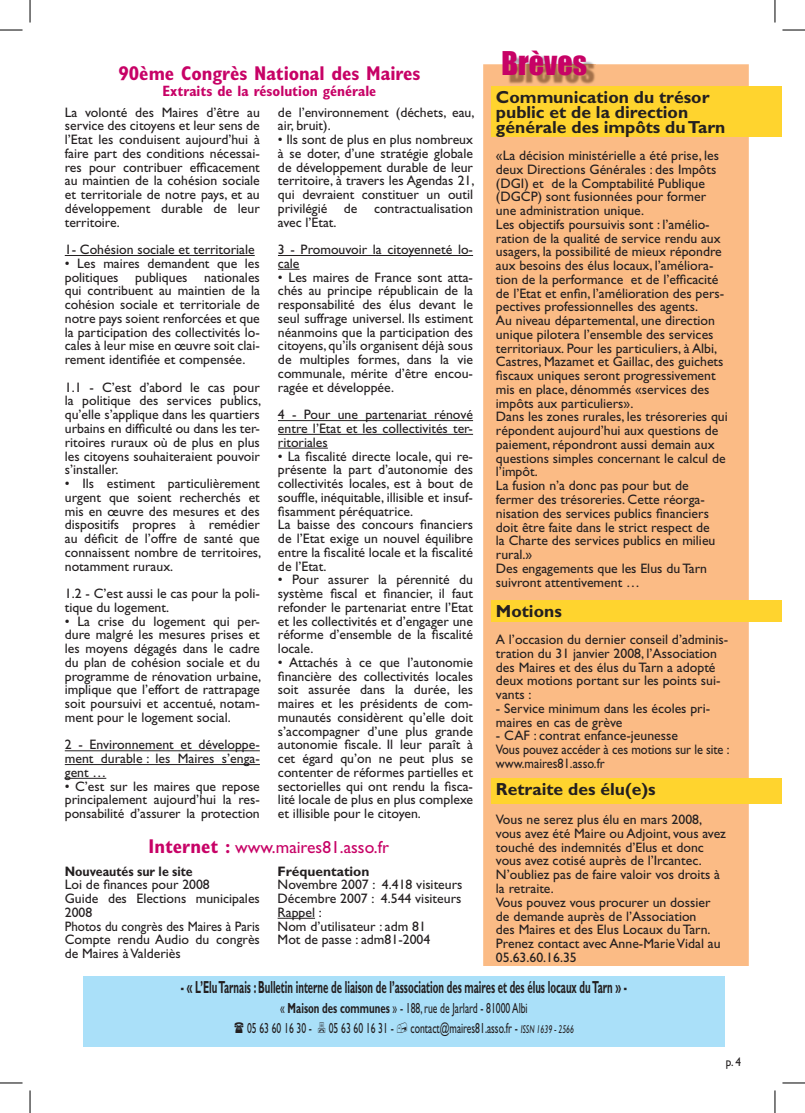
<style>
.page{position:relative;width:805px;height:1113px;background:#fff}
.page>*{position:absolute;margin:0;border:0;box-sizing:border-box;transform-origin:0 0}
.t1{font:30px "Impact";color:#c70266}
.t2{font:700 condensed 20px "Gill Sans";color:#c70266}
.t3{font:700 17.5px/15px "Gill Sans";color:#231f20}
.t4{font:700 17.5px "Gill Sans";color:#231f20;scale:.55 1}
.t5{font:17.5px "Gill Sans";color:#c70266}
.t6{font:700 condensed 15px "Gill Sans";color:#c70266}
.t7{font:14.62px/20px "Gill Sans";color:#231f20;scale:.66 1}
.t8{font:13.75px/13.8px "Gill Sans";color:#231f20;text-align:justify}
.t9{font:700 13.75px "Gill Sans";color:#231f20;scale:.9 1}
.t10{font:700 13.75px "Gill Sans";color:#231f20}
.t11{font:12.5px "Gill Sans";color:#231f20;scale:.9 1}
.s1{font-weight:700;font-stretch:condensed;font-size:20px}
.s2{font-weight:700}
.s3{font-style:italic;font-size:11.38px}
</style>
<div class="page">
<div style="left:483px;top:64px;width:265px;height:901px;background:#fbbb85"></div>
<div style="left:491px;top:778px;width:290px;height:26px;background:#ffd42e"></div>
<div style="left:491px;top:86px;width:290px;height:50px;background:#ffd42e"></div>
<div style="left:83px;top:976px;width:641px;height:70px;background:#aae0f9"></div>
<img style="left:507px;top:56px;width:88px;height:29px">
<hr style="left:277px;top:917px;width:38px;height:1px;background:#231f20">
<hr style="left:65px;top:255px;width:189px;height:1px;background:#231f20">
<hr style="left:65px;top:750px;width:195px;height:1px;background:#231f20">
<hr style="left:65px;top:764px;width:195px;height:1px;background:#231f20">
<hr style="left:65px;top:778px;width:41px;height:1px;background:#231f20">
<hr style="left:278px;top:255px;width:195px;height:1px;background:#231f20">
<svg style="left:278px;top:269px;width:21px;height:1px"></svg>
<hr style="left:278px;top:420px;width:195px;height:1px;background:#231f20">
<hr style="left:278px;top:434px;width:195px;height:1px;background:#231f20">
<hr style="left:278px;top:448px;width:50px;height:1px;background:#231f20">
<div style="left:491px;top:600px;width:290px;height:21px;background:#ffd42e"></div>
<svg style="left:30px;top:0;width:1px;height:22px"></svg>
<svg style="left:0;top:30px;width:22px;height:1px"></svg>
<svg style="left:774px;top:0;width:1px;height:22px"></svg>
<svg style="left:782px;top:30px;width:22px;height:1px"></svg>
<svg style="left:30px;top:1090px;width:1px;height:22px"></svg>
<svg style="left:0;top:1082px;width:22px;height:1px"></svg>
<svg style="left:774px;top:1090px;width:1px;height:22px"></svg>
<svg style="left:782px;top:1082px;width:22px;height:1px"></svg>
<h1 class="t1" style="left:501px;top:40px;width:87px">Brèves</h1>
<h2 class="t2" style="left:118px;top:61px;width:303px">90ème Congrès National des Maires</h2>
<p class="t6" style="left:162px;top:82px;width:215px">Extraits de la résolution générale</p>
<p class="t3" style="left:495px;top:89px;width:231px">Communication du trésor public et de la direction générale des impôts du Tarn</p>
<p class="t8" style="left:495px;top:149px;width:233px;text-align:left">«La décision ministérielle a été prise, les deux Directions Générales : des Impôts (DGI) et de la Comptabilité Publique (DGCP) sont fusionnées pour former une administration unique.<br>Les objectifs poursuivis sont : l’amélio&shy;ration de la qualité de service rendu aux usagers, la possibilité de mieux répondre aux besoins des élus locaux, l’améliora&shy;tion de la performance et de l’efficacité de l’Etat et enfin, l’amélioration des pers&shy;pectives professionnelles des agents.<br>Au niveau départemental, une direction unique pilotera l’ensemble des services territoriaux. Pour les particuliers, à Albi, Castres, Mazamet et Gaillac, des guichets fiscaux uniques seront progressivement mis en place, dénommés «services des impôts aux particuliers».<br>Dans les zones rurales, les trésoreries qui répondent aujourd’hui aux questions de paiement, répondront aussi demain aux questions simples concernant le calcul de l’impôt.<br>La fusion n’a donc pas pour but de fermer des trésoreries. Cette réorga&shy;nisation des services publics financiers doit être faite dans le strict respect de<br>la Charte des services publics en milieu rural.»<br>Des engagements que les Elus du Tarn suivront attentivement …</p>
<p class="t3" style="left:495px;top:603px;width:67px">Motions</p>
<p class="t8" style="left:495px;top:632px;width:233px;text-align:left">A l’occasion du dernier conseil d’adminis&shy;tration du 31 janvier 2008, l’Association des Maires et des élus du Tarn a adopté deux motions portant sur les points sui&shy;vants :</p>
<p class="t8" style="left:495px;top:701px;width:216px">- Service minimum dans les écoles pri&shy;maires en cas de grève</p>
<p class="t8" style="left:495px;top:729px;width:235px;text-align:left">- CAF : contrat enfance-jeunesse<br>Vous pouvez accéder à ces motions sur le site : www.maires81.asso.fr</p>
<p class="t3" style="left:495px;top:782px;width:161px">Retraite des élu(e)s</p>
<p class="t8" style="left:495px;top:812px;width:231px;text-align:left">Vous ne serez plus élu en mars 2008, vous avez été Maire ou Adjoint, vous avez touché des indemnités d’Elus et donc vous avez cotisé auprès de l’Ircantec.<br>N’oubliez pas de faire valoir vos droits à la retraite.<br>Vous pouvez vous procurer un dossier de demande auprès de l’Association<br>des Maires et des Elus Locaux du Tarn.<br>Prenez contact avec Anne-Marie Vidal au 05.63.60.16.35</p>
<p class="t8" style="left:278px;top:105px;width:198px">de l’environnement (déchets, eau, air, bruit).</p>
<p class="t8" style="left:278px;top:133px;width:198px">• Ils sont de plus en plus nombreux à se doter, d’une stratégie globale de développement durable de leur territoire, à travers les Agendas 21, qui devraient constituer un outil privilégié de contractualisation avec l’Etat.</p>
<p class="t8" style="left:278px;top:243px;width:196px">3 - Promouvoir la citoyenneté lo&shy;cale</p>
<p class="t8" style="left:278px;top:270px;width:196px">• Les maires de France sont atta&shy;chés au principe républicain de la responsabilité des élus devant le seul suffrage universel. Ils estiment néanmoins que la participation des citoyens, qu’ils organisent déjà sous de multiples formes, dans la vie communale, mérite d’être encou&shy;ragée et développée.</p>
<p class="t8" style="left:278px;top:408px;width:196px">4 - Pour une partenariat rénové entre l’Etat et les collectivités ter&shy;ritoriales</p>
<p class="t8" style="left:278px;top:449px;width:196px;text-align:left">• La fiscalité directe locale, qui re&shy;présente la part d’autonomie des collectivités locales, est à bout de souffle, inéquitable, illisible et insuf&shy;fisamment péréquatrice.<br>La baisse des concours financiers de l’Etat exige un nouvel équilibre entre la fiscalité locale et la fiscalité de l’Etat.</p>
<p class="t8" style="left:278px;top:573px;width:196px">• Pour assurer la pérennité du système fiscal et financier, il faut refonder le partenariat entre l’Etat et les collectivités et d’engager une réforme d’ensemble de la fiscalité locale.</p>
<p class="t8" style="left:278px;top:655px;width:196px">• Attachés à ce que l’autonomie financière des collectivités locales soit assurée dans la durée, les maires et les présidents de com&shy;munautés considèrent qu’elle doit s’accompagner d’une plus grande autonomie fiscale. Il leur paraît à cet égard qu’on ne peut plus se contenter de réformes partielles et sectorielles qui ont rendu la fisca&shy;lité locale de plus en plus complexe et illisible pour le citoyen.</p>
<p class="t8" style="left:65px;top:105px;width:196px">La volonté des Maires d’être au service des citoyens et leur sens de l’Etat les conduisent aujourd’hui à faire part des conditions nécessai&shy;res pour contribuer efficacement au maintien de la cohésion sociale et territoriale de notre pays, et au développement durable de leur territoire.</p>
<p class="t8" style="left:65px;top:243px;width:191px">1- Cohésion sociale et territoriale</p>
<p class="t8" style="left:65px;top:256px;width:196px">• Les maires demandent que les politiques publiques nationales qui contribuent au maintien de la cohésion sociale et territoriale de notre pays soient renforcées et que la participation des collectivités lo&shy;cales à leur mise en œuvre soit clai&shy;rement identifiée et compensée.</p>
<p class="t8" style="left:65px;top:380px;width:198px">1.1 - C’est d’abord le cas pour la politique des services publics, qu’elle s’applique dans les quartiers urbains en difficulté ou dans les ter&shy;ritoires ruraux où de plus en plus les citoyens souhaiteraient pouvoir s’installer.</p>
<p class="t8" style="left:65px;top:476px;width:198px">• Ils estiment particulièrement urgent que soient recherchés et mis en œuvre des mesures et des dispositifs propres à remédier au déficit de l’offre de santé que connaissent nombre de territoires, notamment ruraux.</p>
<p class="t8" style="left:65px;top:586px;width:196px">1.2 - C’est aussi le cas pour la poli&shy;tique du logement.</p>
<p class="t8" style="left:65px;top:614px;width:198px">• La crise du logement qui per&shy;dure malgré les mesures prises et les moyens dégagés dans le cadre du plan de cohésion sociale et du programme de rénovation urbaine, implique que l’effort de rattrapage soit poursuivi et accentué, notam&shy;ment pour le logement social.</p>
<p class="t8" style="left:65px;top:738px;width:196px">2 - Environnement et développe&shy;ment durable : les Maires s’enga&shy;gent …</p>
<p class="t8" style="left:65px;top:779px;width:196px">• C’est sur les maires que repose principalement aujourd’hui la res&shy;ponsabilité d’assurer la protection</p>
<p class="t5" style="left:148px;top:837px;width:242px"><span class="s1">Internet :</span> www.maires81.asso.fr</p>
<p class="t9" style="left:65px;top:862px;width:144px">Nouveautés sur le site</p>
<p class="t8" style="left:65px;top:877px;width:196px;text-align:left">Loi de finances pour 2008<br>Guide des Elections municipales<br>2008<br>Photos du congrès des Maires à Paris<br>Compte rendu Audio du congrès de Maires à Valderiès</p>
<p class="t10" style="left:277px;top:862px;width:93px">Fréquentation</p>
<p class="t8" style="left:277px;top:877px;width:186px;text-align:left">Novembre 2007 : 4.418 visiteurs<br>Décembre 2007 : 4.544 visiteurs<br>Rappel :<br>Nom d’utilisateur : adm 81<br>Mot de passe : adm81-2004</p>
<p class="t4" style="left:181px;top:976px;width:812px">- « L’Elu Tarnais : Bulletin interne de liaison de l’association des maires et des élus locaux du Tarn » -</p>
<p class="t7" style="left:247px;top:998px;width:497px;text-indent:33px">« <span class="s2">Maison des communes</span> » - 188, rue de Jarlard - 81000 Albi<br>05 63 60 16 30 - 05 63 60 16 31 - contact@maires81.asso.fr - <span class="s3">ISSN 1639 - 2566</span></p>
<p class="t11" style="left:725px;top:1054px;width:19px">p. 4</p>
</div>
